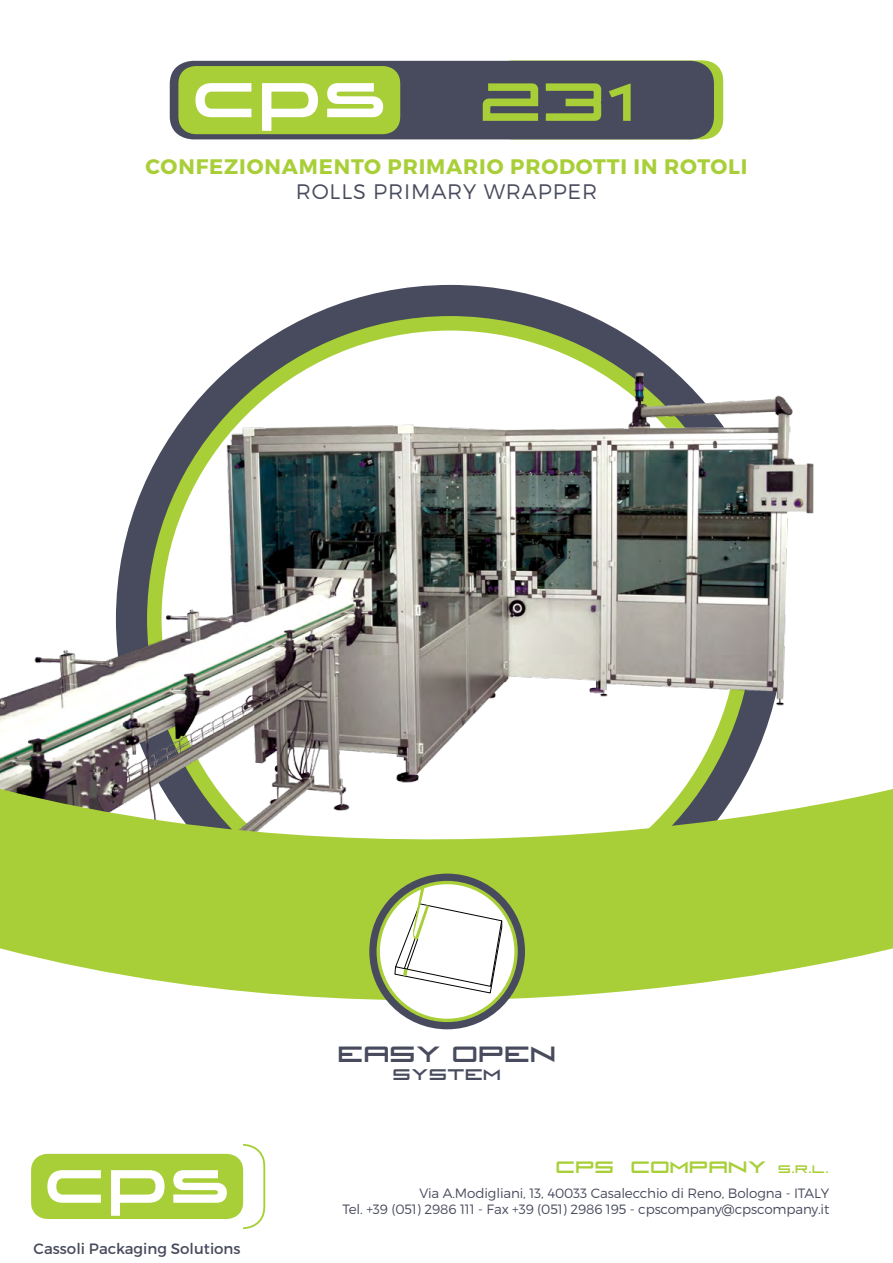
<style>
.page{position:relative;width:893px;height:1263px;background:#fff}
.page>*{position:absolute;margin:0;border:0;box-sizing:border-box;transform-origin:0 0}
.t1{font:58.5px "Fireye GF3 Headline Condensed";color:#a9cf38}
.t2{font:24.15px "Fireye GF3 Headline Condensed";color:#484b5d}
.t3{font:700 21px "Montserrat";letter-spacing:.04em;color:#a9cf38}
.t4{font:300 21px "Montserrat";letter-spacing:.04em;color:#484b5d}
.t5{font:18px "Fireye GF3 Headline Condensed";color:#a9cf38}
.t6{font:16.8px "Fireye GF3 Headline Condensed";color:#484b5d}
.t7{font:15px "Montserrat";color:#484b5d}
.t8{font:300 13.5px "Montserrat";letter-spacing:-.01em;color:#484b5d}
.s1{font-size:12px}
</style>
<div class="page">
<img style="left:0;top:284px;width:814px;height:505px">
<svg style="left:492px;top:60px;width:231px;height:80px"></svg>
<div style="left:170px;top:61px;width:544px;height:78px;background:#484b5d;border-radius:23px"></div>
<svg style="left:178px;top:66px;width:222px;height:69px;background:#bad669"></svg>
<svg style="left:0;top:789px;width:893px;height:241px;fill:#a9cf38"></svg>
<svg style="left:31px;top:1143px;width:235px;height:87px"></svg>
<svg style="left:369px;top:874px;width:156px;height:155px;background:#545b58"></svg>
<div style="left:378px;top:882px;width:138px;height:138px;background:#fff;border-radius:50%"></div>
<div style="left:377px;top:881px;width:141px;height:141px;border:3px solid #a9cf38;border-radius:50%"></div>
<svg style="left:394px;top:887px;width:109px;height:107px"></svg>
<p class="t1" style="left:480px;top:78px;width:156px">231</p>
<p class="t3" style="left:145px;top:153px;width:603px">CONFEZIONAMENTO PRIMARIO PRODOTTI IN ROTOLI</p>
<p class="t4" style="left:296px;top:178px;width:303px">ROLLS PRIMARY WRAPPER</p>
<p class="t2" style="left:338px;top:1044px;width:220px">EASY OPEN</p>
<p class="t6" style="left:393px;top:1067px;width:110px">SYSTEM</p>
<p class="t5" style="left:556px;top:1160px;width:275px">CPS COMPANY <span class="s1">S.R.L.</span></p>
<p class="t7" style="left:34px;top:1239px;width:209px">Cassoli Packaging Solutions</p>
<p class="t8" style="left:419px;top:1185px;width:411px">Via A.Modigliani, 13, 40033 Casalecchio di Reno, Bologna - ITALY</p>
<p class="t8" style="left:342px;top:1201px;width:488px">Tel. +39 (051) 2986 111 - Fax +39 (051) 2986 195 - cpscompany@cpscompany.it</p>
</div>
